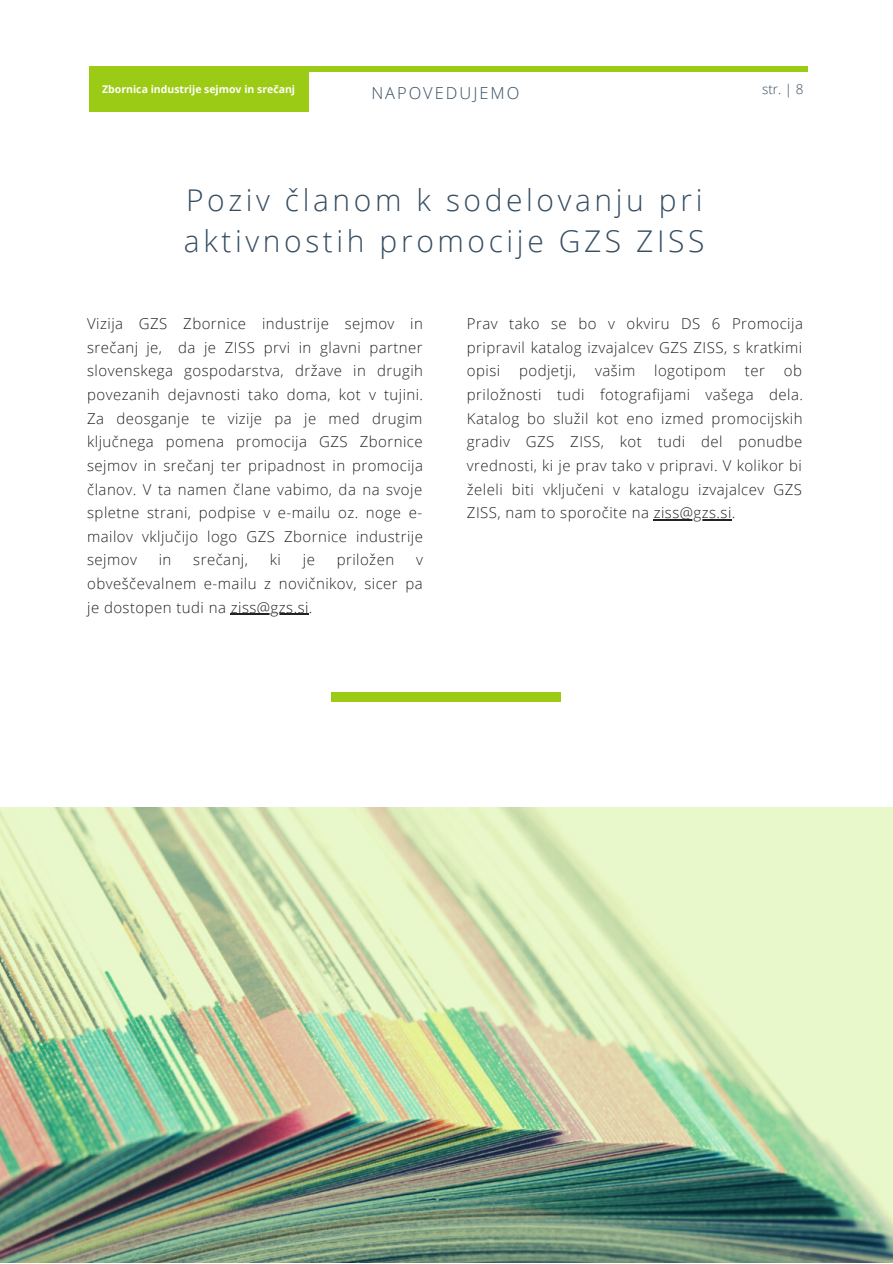
<style>
.page{position:relative;width:893px;height:1264px;background:#fff}
.page>*{position:absolute;margin:0;border:0;box-sizing:border-box;transform-origin:0 0}
.t1{font:300 30px/41.5px "Open Sans";letter-spacing:.12em;color:#364d62}
.t2{font:300 16.5px "Open Sans";letter-spacing:.12em;color:#364d62}
.t3{font:300 15px/23.5px "Open Sans";letter-spacing:.03em;color:#222;text-align:justify}
.t4{font:300 13.5px "Open Sans";color:#364d62}
.t5{font:700 10.5px "Open Sans";color:#fff}
</style>
<div class="page">
<div style="left:89px;top:66px;width:718px;height:6px;background:#9bcb14"></div>
<div style="left:89px;top:66px;width:219px;height:45px;background:#9bcb14"></div>
<div style="left:332px;top:692px;width:229px;height:10px;background:#9bcb14"></div>
<img style="left:0;top:807px;width:892px;height:455px">
<hr style="left:231px;top:613px;width:78px;height:2px;background:#222">
<hr style="left:653px;top:519px;width:78px;height:1px;background:#222">
<p class="t5" style="left:102px;top:81px;width:194px">Zbornica industrije sejmov in srečanj</p>
<p class="t2" style="left:371px;top:81px;width:149px">NAPOVEDUJEMO</p>
<p class="t4" style="left:762px;top:79px;width:43px">str. | 8</p>
<p class="t1" style="left:184px;top:178px;width:522px">Poziv članom k sodelovanju pri aktivnostih promocije GZS ZISS</p>
<p class="t3" style="left:87px;top:311px;width:337px">Vizija GZS Zbornice industrije sejmov in srečanj je, da je ZISS prvi in glavni partner slovenskega gospodarstva, države in drugih povezanih dejavnosti tako doma, kot v tujini.<br>Za deosganje te vizije pa je med drugim ključnega pomena promocija GZS Zbornice sejmov in srečanj ter pripadnost in promocija članov. V ta namen člane vabimo, da na svoje spletne strani, podpise v e-mailu oz. noge e&shy;mailov vključijo logo GZS Zbornice industrije sejmov</p>
<p class="t3" style="left:159px;top:548px;width:14px">in</p>
<p class="t3" style="left:193px;top:548px;width:56px">srečanj,</p>
<p class="t3" style="left:270px;top:548px;width:13px">ki</p>
<p class="t3" style="left:303px;top:548px;width:14px">je</p>
<p class="t3" style="left:337px;top:548px;width:59px">priložen</p>
<p class="t3" style="left:87px;top:548px;width:337px;text-indent:329px">v obveščevalnem e-mailu z novičnikov, sicer pa je dostopen tudi na ziss@gzs.si.</p>
<p class="t3" style="left:467px;top:311px;width:337px">Prav tako se bo v okviru DS 6 Promocija pripravil katalog izvajalcev GZS ZISS, s kratkimi opisi</p>
<p class="t3" style="left:519px;top:359px;width:58px">podjetji,</p>
<p class="t3" style="left:595px;top:359px;width:42px">vašim</p>
<p class="t3" style="left:654px;top:359px;width:73px">logotipom</p>
<p class="t3" style="left:744px;top:359px;width:21px">ter</p>
<p class="t3" style="left:467px;top:359px;width:337px;text-indent:317px">ob priložnosti tudi fotografijami vašega dela.<br>Katalog bo služil kot eno izmed promocijskih gradiv GZS ZISS, kot tudi del ponudbe vrednosti, ki je prav tako v pripravi. V kolikor bi želeli biti vključeni v katalogu izvajalcev GZS ZISS, nam to sporočite na ziss@gzs.si.</p>
</div>
